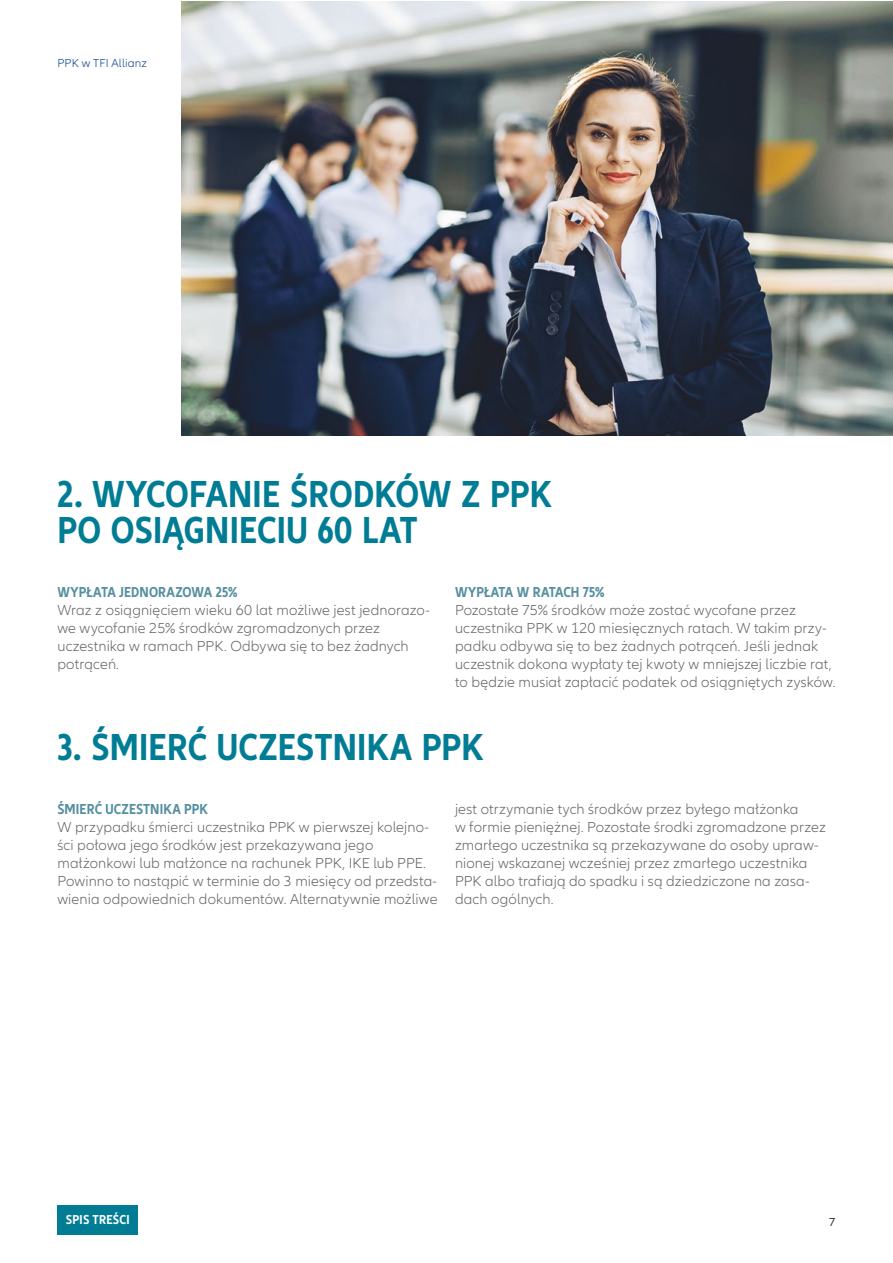
<style>
.page{position:relative;width:893px;height:1263px;background:#fff}
.page>*{position:absolute;margin:0;border:0;box-sizing:border-box;transform-origin:0 0}
.t1{font:700 condensed 39px/36px "Allianz Neo";letter-spacing:.005em;color:#007d95}
.t2{font:300 15px/18px "Allianz Neo";letter-spacing:.01em;color:#646363}
.t3{font:700 condensed 15px "Allianz Neo";letter-spacing:.01em;color:#558fa0}
.t4{font:700 condensed 13.5px "Allianz Neo";letter-spacing:.015em;color:#fff}
.t5{font:300 12px "Allianz Neo";letter-spacing:.015em;color:#033f85}
.t6{font:12px "Allianz Neo";color:#3c3c3b}
</style>
<div class="page">
<div style="left:57px;top:1205px;width:81px;height:30px;background:#007d95"></div>
<img style="left:181px;top:1px;width:712px;height:434px">
<p class="t5" style="left:57px;top:56px;width:91px">PPK w TFI Allianz</p>
<h1 class="t1" style="left:57px;top:477px;width:496px">2. WYCOFANIE ŚRODKÓW Z PPK<br>PO OSIĄGNIECIU 60 LAT</h1>
<p class="t3" style="left:57px;top:584px;width:182px">WYPŁATA JEDNORAZOWA 25%</p>
<p class="t2" style="left:57px;top:602px;width:374px">Wraz z osiągnięciem wieku 60 lat możliwe jest jednorazo&shy;we wycofanie 25% środków zgromadzonych przez uczestnika w ramach PPK. Odbywa się to bez żadnych potrąceń.</p>
<p class="t3" style="left:455px;top:584px;width:151px">WYPŁATA W RATACH 75%</p>
<p class="t2" style="left:455px;top:602px;width:382px">Pozostałe 75% środków może zostać wycofane przez uczestnika PPK w 120 miesięcznych ratach. W takim przy&shy;padku odbywa się to bez żadnych potrąceń. Jeśli jednak uczestnik dokona wypłaty tej kwoty w mniejszej liczbie rat, to będzie musiał zapłacić podatek od osiągniętych zysków.</p>
<h1 class="t1" style="left:57px;top:729px;width:428px">3. ŚMIERĆ UCZESTNIKA PPK</h1>
<p class="t3" style="left:57px;top:800px;width:152px">ŚMIERĆ UCZESTNIKA PPK</p>
<p class="t2" style="left:57px;top:818px;width:382px">W przypadku śmierci uczestnika PPK w pierwszej kolejno&shy;ści połowa jego środków jest przekazywana jego małżonkowi lub małżonce na rachunek PPK, IKE lub PPE.<br>Powinno to nastąpić w terminie do 3 miesięcy od przedsta&shy;wienia odpowiednich dokumentów. Alternatywnie możliwe</p>
<p class="t2" style="left:455px;top:800px;width:372px">jest otrzymanie tych środków przez byłego małżonka<br>w formie pieniężnej. Pozostałe środki zgromadzone przez zmarłego uczestnika są przekazywane do osoby upraw&shy;nionej wskazanej wcześniej przez zmarłego uczestnika PPK albo trafiają do spadku i są dziedziczone na zasa&shy;dach ogólnych.</p>
<p class="t4" style="left:66px;top:1212px;width:65px">SPIS TREŚCI</p>
<p class="t6" style="left:829px;top:1215px;width:8px">7</p>
</div>
